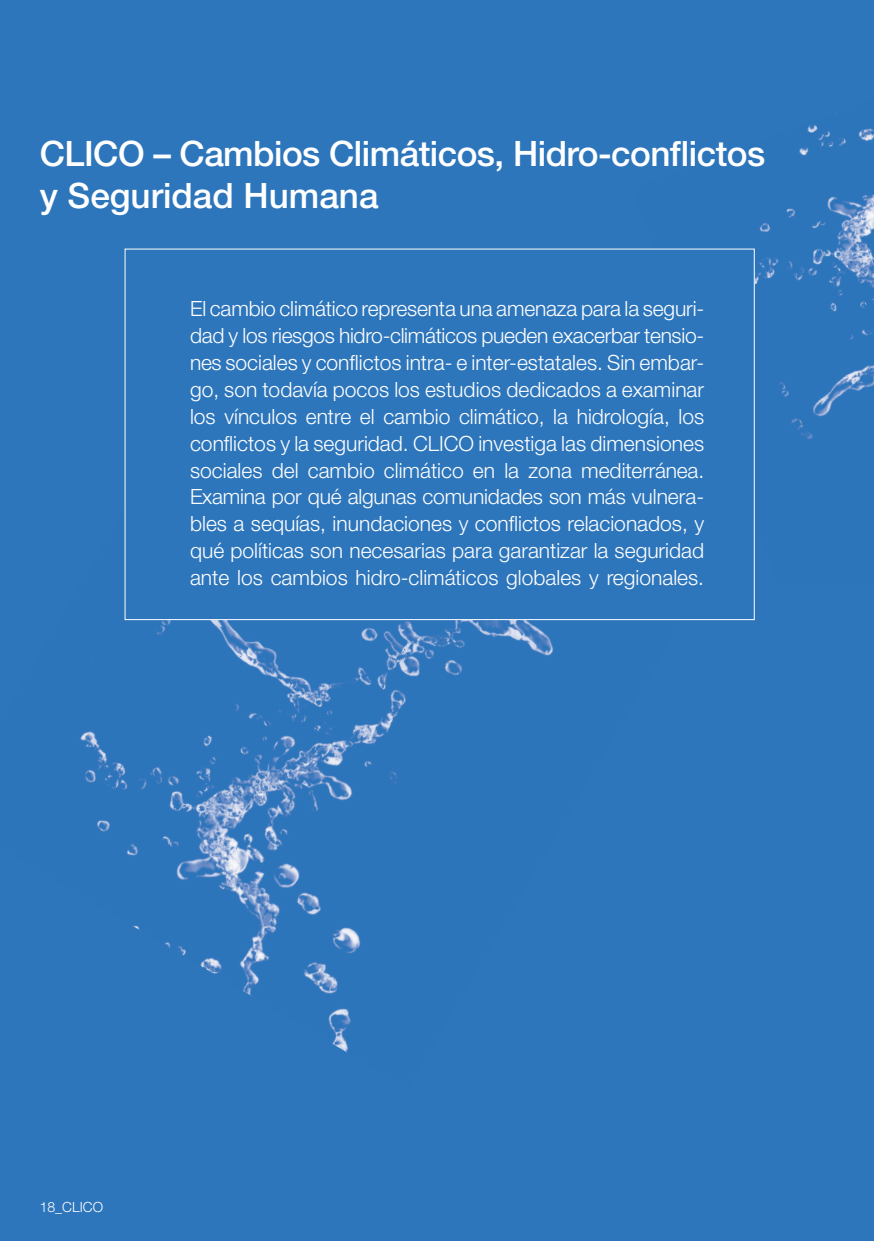
<style>
.page{position:relative;width:874px;height:1241px;background:#fff}
.page>*{position:absolute;margin:0;border:0;box-sizing:border-box;transform-origin:0 0}
.t1{font:500 35px/42px "Helvetica Neue";letter-spacing:-.015em;color:#fff}
.t2{font:300 21px/26.9px "Helvetica Neue";color:#fff;text-align:justify}
.t3{font:300 14px "Helvetica Neue";color:#fff}
</style>
<div class="page">
<div style="left:0;top:0;width:873px;height:1240px;background:#2e76bc"></div>
<img style="left:754px;top:113px;width:119px;height:470px">
<img style="left:80px;top:309px;width:624px;height:744px">
<div style="left:125px;top:249px;width:628px;height:370px;background:#2e76bc"></div>
<h1 class="t1" style="left:40px;top:132px;width:726px">CLICO – Cambios Climáticos, Hidro-conflictos y Seguridad Humana</h1>
<p class="t2" style="left:190px;top:294px;width:515px">El cambio climático representa una amenaza para la seguri&shy;dad y los riesgos hidro-climáticos pueden exacerbar tensio&shy;nes sociales y conflictos intra- e inter-estatales. Sin embar&shy;go, son todavía pocos los estudios dedicados a examinar los vínculos entre el cambio climático, la hidrología, los conflictos y la seguridad. CLICO investiga las dimensiones sociales del cambio climático en la zona mediterránea.<br>Examina por qué algunas comunidades son más vulnera&shy;bles a sequías, inundaciones y conflictos relacionados, y qué políticas son necesarias para garantizar la seguridad ante los cambios hidro-climáticos globales y regionales.</p>
<p class="t3" style="left:40px;top:1198px;width:65px">18_CLICO</p>
</div>
